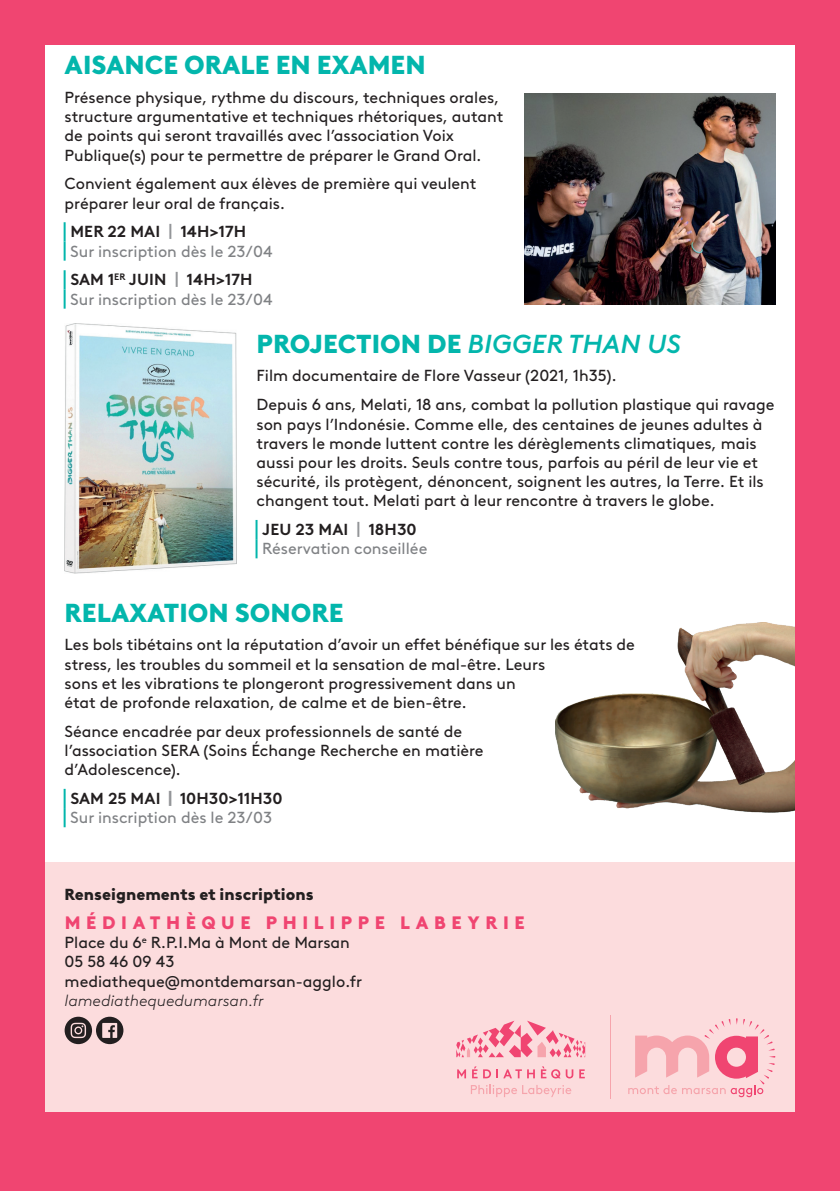
<style>
.page{position:relative;width:840px;height:1191px;background:#fff}
.page>*{position:absolute;margin:0;border:0;box-sizing:border-box;transform-origin:0 0}
.t1{font:900 26px "Brown LL";color:#03b6ac}
.t2{font:900 18px "Brown LL";letter-spacing:.31em;color:#f04571}
.t3{font:16px/19.2px "Brown LL";color:#231f20}
.t4{font:16px/19.2px "Brown LL";color:#808285}
.t5{font:900 16px "Brown LL";color:#231f20}
.t6{font:italic 300 16px "Brown LL";color:#231f20}
.s1{font-weight:700;color:#231f20}
.s2{font-weight:700;color:#939598}
.s3{font-weight:500;font-style:italic}
.s4{font-weight:900;color:#939598}
</style>
<div class="page">
<div style="left:0;top:0;width:839px;height:1191px;background:#f04571"></div>
<div style="left:45px;top:45px;width:749px;height:816px;background:#fff"></div>
<div style="left:45px;top:861px;width:749px;height:250px;background:#fcdcdd"></div>
<svg style="left:65px;top:1016px;width:58px;height:28px"></svg>
<svg style="left:64px;top:222px;width:2px;height:19px"></svg>
<hr style="left:64px;top:241px;width:2px;height:20px;background:#03b6ac">
<svg style="left:64px;top:270px;width:2px;height:19px"></svg>
<hr style="left:64px;top:289px;width:2px;height:20px;background:#03b6ac">
<svg style="left:255px;top:520px;width:2px;height:38px"></svg>
<svg style="left:64px;top:789px;width:2px;height:38px"></svg>
<img style="left:65px;top:324px;width:172px;height:249px">
<hr style="left:609px;top:1015px;width:1px;height:84px;background:#f6a4ac">
<svg style="left:628px;top:1018px;width:147px;height:79px"></svg>
<svg style="left:457px;top:1069px;width:9px;height:9px"></svg>
<svg style="left:472px;top:1066px;width:5px;height:12px"></svg>
<svg style="left:483px;top:1069px;width:38px;height:9px"></svg>
<svg style="left:527px;top:1069px;width:7px;height:9px"></svg>
<svg style="left:540px;top:1066px;width:33px;height:12px"></svg>
<svg style="left:579px;top:1069px;width:5px;height:9px"></svg>
<svg style="left:456px;top:1020px;width:129px;height:37px"></svg>
<svg style="left:471px;top:1085px;width:100px;height:12px"></svg>
<img style="left:524px;top:93px;width:251px;height:212px">
<img style="left:555px;top:622px;width:239px;height:190px">
<h1 class="t1" style="left:65px;top:45px;width:362px">AISANCE ORALE EN EXAMEN</h1>
<p class="t3" style="left:65px;top:87px;width:440px">Présence physique, rythme du discours, techniques orales, structure argumentative et techniques rhétoriques, autant de points qui seront travaillés avec l’association Voix Publique(s) pour te permettre de préparer le Grand Oral.</p>
<p class="t3" style="left:65px;top:173px;width:413px">Convient également aux élèves de première qui veulent préparer leur oral de français.</p>
<p class="t4" style="left:70px;top:221px;width:204px"><span class="s1">MER 22 MAI</span> <span class="s2">|</span> <span class="s1">14H&gt;17H<br></span>Sur inscription dès le 23/04</p>
<p class="t4" style="left:70px;top:269px;width:204px"><span class="s1">SAM 1</span><sup>ER</sup> <span class="s1">JUIN</span> <span class="s2">|</span> <span class="s1">14H&gt;17H<br></span>Sur inscription dès le 23/04</p>
<h1 class="t1" style="left:256px;top:323px;width:425px">PROJECTION DE <span class="s3">BIGGER THAN US</span></h1>
<p class="t3" style="left:256px;top:360px;width:519px;line-height:28.8px">Film documentaire de Flore Vasseur (2021, 1h35).<br>Depuis 6 ans, Melati, 18 ans, combat la pollution plastique qui ravage</p>
<p class="t3" style="left:256px;top:413px;width:508px">son pays l’Indonésie. Comme elle, des centaines de jeunes adultes à travers le monde luttent contre les dérèglements climatiques, mais aussi pour les droits. Seuls contre tous, parfois au péril de leur vie et sécurité, ils protègent, dénoncent, soignent les autres, la Terre. Et ils changent tout. Melati part à leur rencontre à travers le globe.</p>
<p class="t4" style="left:262px;top:519px;width:166px"><span class="s1">JEU 23 MAI</span> <span class="s2">|</span> <span class="s1">18H30<br></span>Réservation conseillée</p>
<h1 class="t1" style="left:65px;top:592px;width:280px">RELAXATION SONORE</h1>
<p class="t3" style="left:65px;top:634px;width:571px">Les bols tibétains ont la réputation d’avoir un effet bénéfique sur les états de stress, les troubles du sommeil et la sensation de mal-être. Leurs<br>sons et les vibrations te plongeront progressivement dans un<br>état de profonde relaxation, de calme et de bien-être.</p>
<p class="t3" style="left:65px;top:720px;width:420px">Séance encadrée par deux professionnels de santé de l’association SERA (Soins Échange Recherche en matière d’Adolescence).</p>
<p class="t4" style="left:70px;top:787px;width:213px"><span class="s1">SAM 25 MAI</span> <span class="s4">|</span> <span class="s1">10H30&gt;11H30<br></span>Sur inscription dès le 23/03</p>
<p class="t5" style="left:65px;top:882px;width:250px">Renseignements et inscriptions</p>
<p class="t2" style="left:65px;top:908px;width:461px">MÉDIATHÈQUE PHILIPPE LABEYRIE</p>
<p class="t3" style="left:65px;top:931px;width:299px">Place du 6<sup>e</sup> R.P.I.Ma à Mont de Marsan<br>05 58 46 09 43 mediatheque@montdemarsan-agglo.fr</p>
<p class="t6" style="left:65px;top:988px;width:200px">lamediathequedumarsan.fr</p>
</div>
